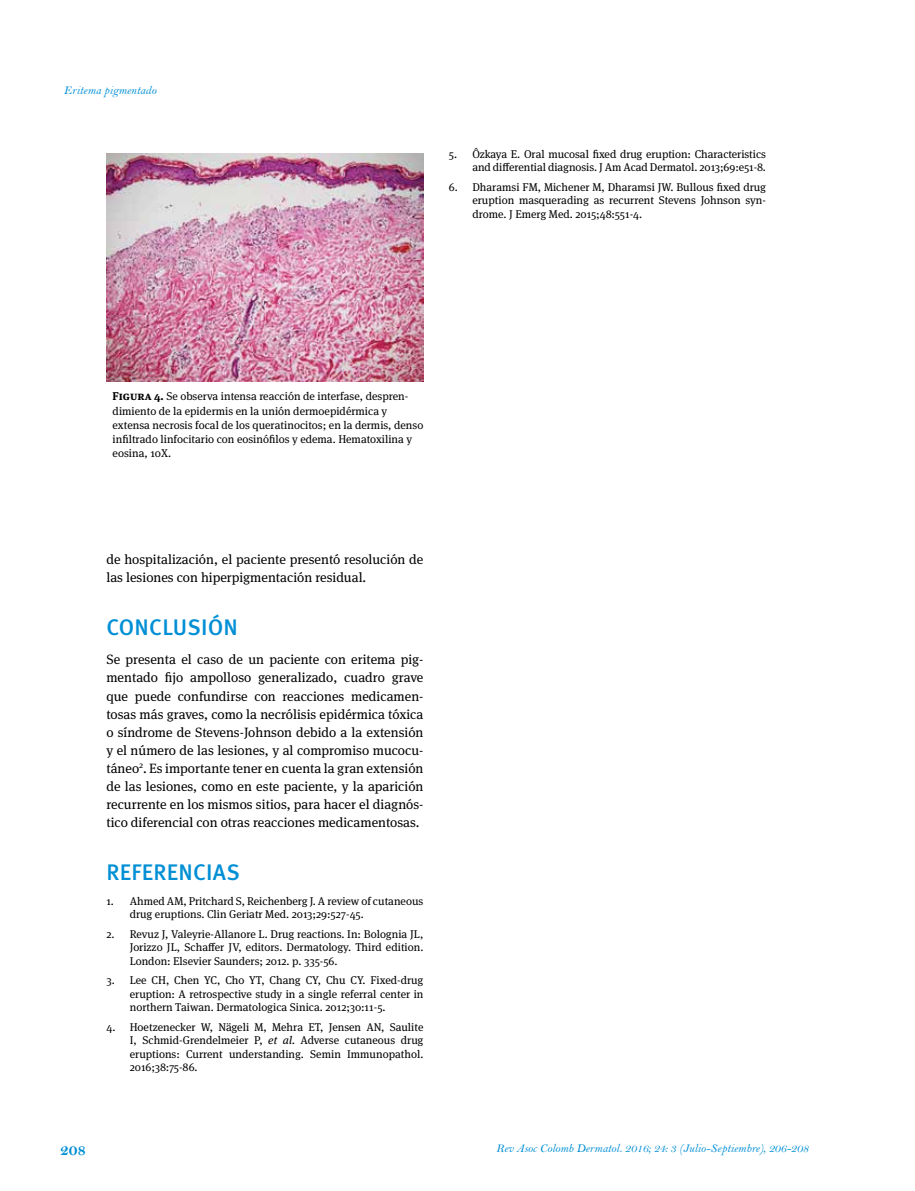
<style>
.page{position:relative;width:915px;height:1191px;background:#fff}
.page>*{position:absolute;margin:0;border:0;box-sizing:border-box;transform-origin:0 0}
.t1{font:500 22.5px "Meta Pro";letter-spacing:.01em;color:#008fd5}
.t2{font:16.5px "Bell MT Bold";color:#008fd5}
.t3{font:13.5px/18px "Meta Serif OT";color:#000}
.t4{font:12px "Bell MT Italic";color:#008fd5}
.t5{font:11.25px/13.5px "Meta Serif OT";color:#000;text-align:justify}
.s1{font-weight:700}
.s2{font-style:italic}
</style>
<div class="page">
<img style="left:106px;top:154px;width:317px;height:227px">
<p class="t4" style="left:64px;top:83px;width:94px">Eritema pigmentado</p>
<p class="t5" style="left:449px;top:147px;width:318px;text-align:right">5. Ôzkaya E. Oral mucosal fixed drug eruption: Characteristics and differential diagnosis. J Am Acad Dermatol. 2013;69:e51-8.</p>
<p class="t5" style="left:472px;top:180px;width:295px;text-indent:-23px">6. Dharamsi FM, Michener M, Dharamsi JW. Bullous fixed drug eruption masquerading as recurrent Stevens Johnson syn&shy;drome. J Emerg Med. 2015;48:551-4.</p>
<p class="t5" style="left:113px;top:390px;width:312px;line-height:14.2px;text-align:left"><span class="s1">Figura 4.</span> Se observa intensa reacción de interfase, despren&shy;dimiento de la epidermis en la unión dermoepidérmica y extensa necrosis focal de los queratinocitos; en la dermis, denso infiltrado linfocitario con eosinófilos y edema. Hematoxilina y eosina, 10X.</p>
<p class="t3" style="left:106px;top:550px;width:318px">de hospitalización, el paciente presentó resolución de las lesiones con hiperpigmentación residual.</p>
<h1 class="t1" style="left:106px;top:613px;width:133px">CONCLUSIÓN</h1>
<p class="t3" style="left:106px;top:651px;width:318px;text-align:justify">Se presenta el caso de un paciente con eritema pig&shy;mentado fijo ampolloso generalizado, cuadro grave que puede confundirse con reacciones medicamen&shy;tosas más graves, como la necrólisis epidérmica tóxica o síndrome de Stevens-Johnson debido a la extensión y el número de las lesiones, y al compromiso mucocu&shy;táneo<sup>2</sup>. Es importante tener en cuenta la gran extensión de las lesiones, como en este paciente, y la aparición recurrente en los mismos sitios, para hacer el diagnós&shy;tico diferencial con otras reacciones medicamentosas.</p>
<h1 class="t1" style="left:106px;top:858px;width:135px">REFERENCIAS</h1>
<p class="t5" style="left:130px;top:894px;width:295px;text-indent:-23px">1. Ahmed AM, Pritchard S, Reichenberg J. A review of cutaneous drug eruptions. Clin Geriatr Med. 2013;29:527-45.</p>
<p class="t5" style="left:130px;top:927px;width:295px;text-indent:-23px">2. Revuz J, Valeyrie-Allanore L. Drug reactions. In: Bolognia JL, Jorizzo JL, Schaffer JV, editors. Dermatology. Third edition.<br>London: Elsevier Saunders; 2012. p. 335-56.</p>
<p class="t5" style="left:130px;top:974px;width:295px;text-indent:-23px">3. Lee CH, Chen YC, Cho YT, Chang CY, Chu CY. Fixed-drug eruption: A retrospective study in a single referral center in northern Taiwan. Dermatologica Sinica. 2012;30:11-5.</p>
<p class="t5" style="left:130px;top:1020px;width:295px;text-indent:-23px">4. Hoetzenecker W, Nägeli M, Mehra ET, Jensen AN, Saulite I, Schmid-Grendelmeier P, <span class="s2">et al.</span> Adverse cutaneous drug eruptions: Current understanding. Semin Immunopathol.<br>2016;38:75-86.</p>
<h2 class="t2" style="left:60px;top:1140px;width:28px">208</h2>
<p class="t4" style="left:496px;top:1141px;width:314px">Rev Asoc Colomb Dermatol. 2016; 24: 3 (Julio-Septiembre), 206-208</p>
</div>
